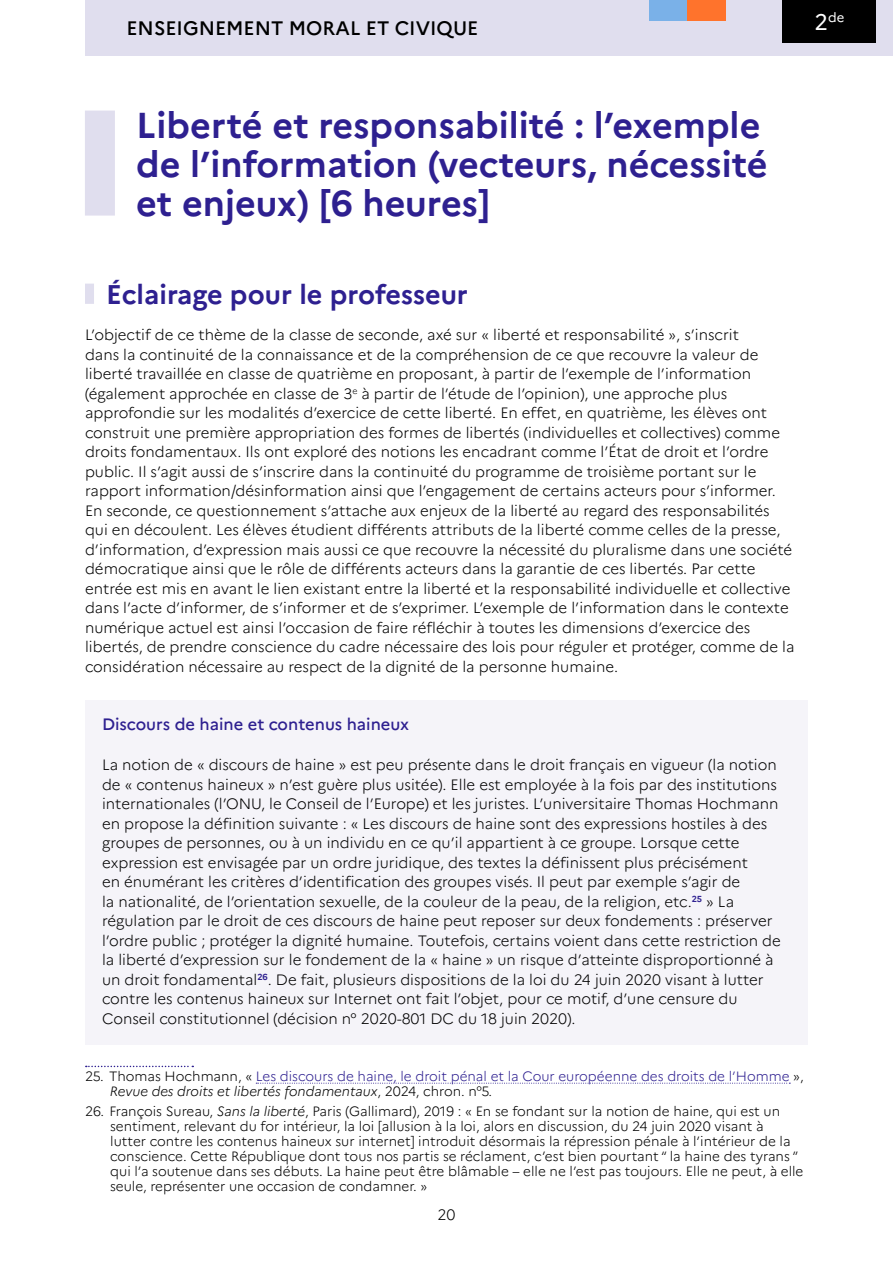
<style>
.page{position:relative;width:893px;height:1263px;background:#fff}
.page>*{position:absolute;margin:0;border:0;box-sizing:border-box;transform-origin:0 0}
.Titre_1{font:700 36px/39px "Marianne";color:#2e2090}
.Titre_2{font:700 27px "Marianne";color:#2e2090}
.t1{font:500 19.5px "Marianne";color:#000}
.Encadré_Titre{font:500 16.5px "Marianne";color:#2e2090}
.Texte_courant{font:300 15px/19.5px "Marianne";color:#000}
.Encadré_texte_courant{font:300 15px/19.5px "Marianne";color:#000}
.Notes_bas_de_page{font:300 13.5px/15px "Marianne";color:#000}
.Notes_bas_de_page-2{font:300 13.5px/15px "Marianne";color:#2e2090}
.t2{font:13.05px "Marianne";color:#fff}
.s1{font-size:22.5px}
.s2{color:#000}
.s3{font-style:italic;color:#000}
.s4{font-style:italic}
</style>
<div class="page">
<div style="left:85px;top:0;width:808px;height:55px;background:#e0deee"></div>
<div style="left:783px;top:0;width:93px;height:42px;background:#000"></div>
<div style="left:649px;top:0;width:38px;height:21px;background:#7ab1e8"></div>
<div style="left:687px;top:0;width:39px;height:21px;background:#ff732c"></div>
<div style="left:85px;top:111px;width:30px;height:105px;background:#e0deee"></div>
<div style="left:85px;top:284px;width:9px;height:20px;background:#e0deee"></div>
<div style="left:85px;top:700px;width:723px;height:51px;background:#f5f4f9"></div>
<div style="left:85px;top:742px;width:723px;height:303px;background:#f5f4f9"></div>
<svg style="left:86px;top:1066px;width:107px;height:1px"></svg>
<svg style="left:256px;top:1083px;width:534px;height:1px"></svg>
<h3 class="t1" style="left:126px;top:16px;width:353px">ENSEIGNEMENT MORAL ET CIVIQUE</h3>
<p class="t2" style="left:814px;top:10px;width:31px"><span class="s1">2</span>de</p>
<h1 class="Titre_1" style="left:136px;top:105px;width:633px">Liberté et responsabilité : l’exemple de l’information (vecteurs, nécessité et enjeux) [6 heures]</h1>
<h2 class="Titre_2" style="left:106px;top:278px;width:363px">Éclairage pour le professeur</h2>
<p class="Texte_courant" style="left:85px;top:325px;width:711px">L’objectif de ce thème de la classe de seconde, axé sur « liberté et responsabilité », s’inscrit<br>dans la continuité de la connaissance et de la compréhension de ce que recouvre la valeur de liberté travaillée en classe de quatrième en proposant, à partir de l’exemple de l’information (également approchée en classe de 3<sup>e</sup> à partir de l’étude de l’opinion), une approche plus approfondie sur les modalités d’exercice de cette liberté. En effet, en quatrième, les élèves ont construit une première appropriation des formes de libertés (individuelles et collectives) comme droits fondamentaux. Ils ont exploré des notions les encadrant comme l’État de droit et l’ordre public. Il s’agit aussi de s’inscrire dans la continuité du programme de troisième portant sur le rapport information/désinformation ainsi que l’engagement de certains acteurs pour s’informer.<br>En seconde, ce questionnement s’attache aux enjeux de la liberté au regard des responsabilités qui en découlent. Les élèves étudient différents attributs de la liberté comme celles de la presse, d’information, d’expression mais aussi ce que recouvre la nécessité du pluralisme dans une société démocratique ainsi que le rôle de différents acteurs dans la garantie de ces libertés. Par cette entrée est mis en avant le lien existant entre la liberté et la responsabilité individuelle et collective dans l’acte d’informer, de s’informer et de s’exprimer. L’exemple de l’information dans le contexte numérique actuel est ainsi l’occasion de faire réfléchir à toutes les dimensions d’exercice des libertés, de prendre conscience du cadre nécessaire des lois pour réguler et protéger, comme de la considération nécessaire au respect de la dignité de la personne humaine.</p>
<p class="Encadré_Titre" style="left:102px;top:714px;width:309px">Discours de haine et contenus haineux</p>
<p class="Encadré_texte_courant" style="left:102px;top:755px;width:680px">La notion de « discours de haine » est peu présente dans le droit français en vigueur (la notion de « contenus haineux » n’est guère plus usitée). Elle est employée à la fois par des institutions internationales (l’ONU, le Conseil de l’Europe) et les juristes. L’universitaire Thomas Hochmann en propose la définition suivante : « Les discours de haine sont des expressions hostiles à des groupes de personnes, ou à un individu en ce qu’il appartient à ce groupe. Lorsque cette expression est envisagée par un ordre juridique, des textes la définissent plus précisément<br>en énumérant les critères d’identification des groupes visés. Il peut par exemple s’agir de<br>la nationalité, de l’orientation sexuelle, de la couleur de la peau, de la religion, etc.<sup>25</sup> » La régulation par le droit de ces discours de haine peut reposer sur deux fondements : préserver l’ordre public ; protéger la dignité humaine. Toutefois, certains voient dans cette restriction de la liberté d’expression sur le fondement de la « haine » un risque d’atteinte disproportionné à un droit fondamental<sup>26</sup>. De fait, plusieurs dispositions de la loi du 24 juin 2020 visant à lutter contre les contenus haineux sur Internet ont fait l’objet, pour ce motif, d’une censure du Conseil constitutionnel (décision n° 2020-801 DC du 18 juin 2020).</p>
<p class="Notes_bas_de_page-2" style="left:110px;top:1069px;width:695px;text-indent:-25px"><span class="s2">25. Thomas Hochmann, «</span> Les discours de haine, le droit pénal et la Cour européenne des droits de l’Homme <span class="s2">»,<br></span><span class="s3">Revue des droits et libertés fondamentaux</span><span class="s2">, 2024, chron. n°5.</span></p>
<p class="Notes_bas_de_page" style="left:110px;top:1103px;width:695px;text-indent:-25px">26. François Sureau, <span class="s4">Sans la liberté</span>, Paris (Gallimard), 2019 : « En se fondant sur la notion de haine, qui est un sentiment, relevant du for intérieur, la loi [allusion à la loi, alors en discussion, du 24 juin 2020 visant à<br>lutter contre les contenus haineux sur internet] introduit désormais la répression pénale à l’intérieur de la conscience. Cette République dont tous nos partis se réclament, c’est bien pourtant “ la haine des tyrans ” qui l’a soutenue dans ses débuts. La haine peut être blâmable – elle ne l’est pas toujours. Elle ne peut, à elle seule, représenter une occasion de condamner. »</p>
<p class="Texte_courant" style="left:437px;top:1205px;width:19px">20</p>
</div>
